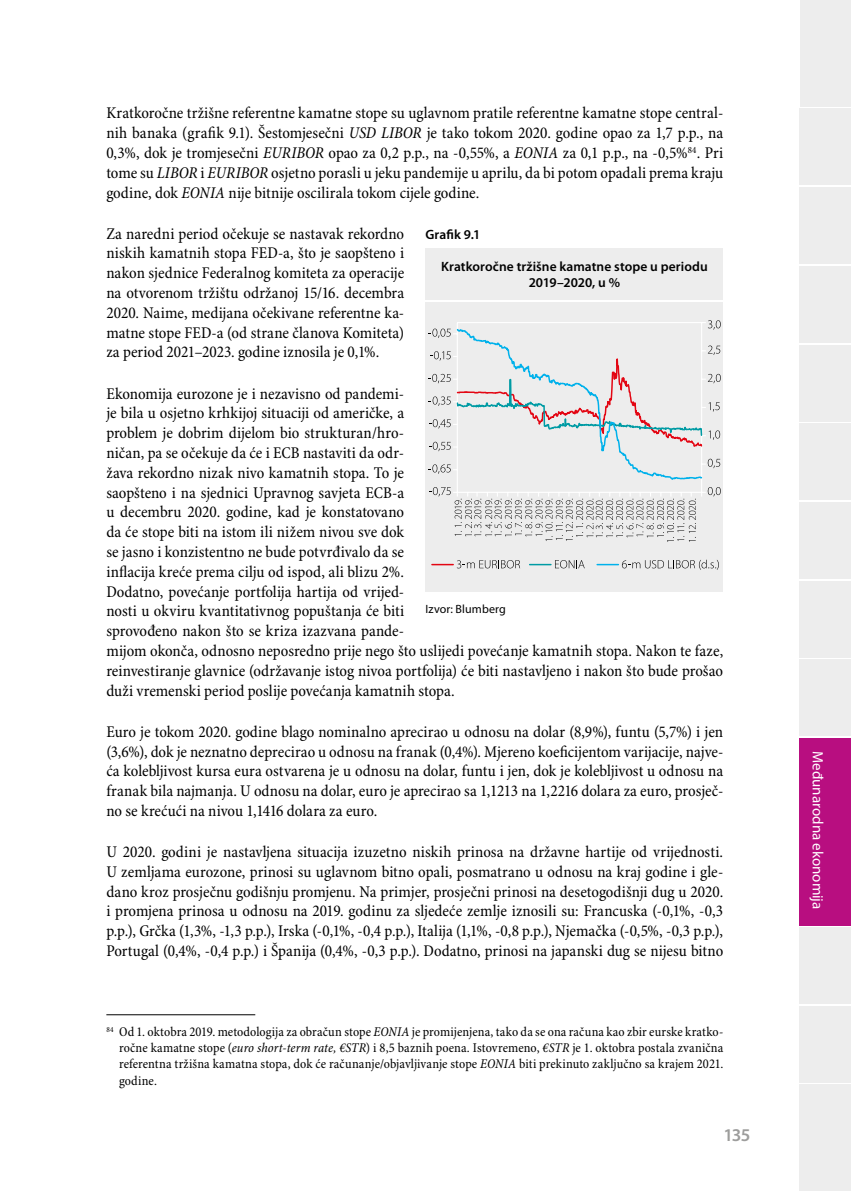
<style>
.page{position:relative;width:851px;height:1191px;background:#fff}
.page>*{position:absolute;margin:0;border:0;box-sizing:border-box;transform-origin:0 0}
.t1{font:600 18px "Myriad Pro";color:#9d9d9c}
.t2{font:condensed 16.5px/19.8px "Minion Pro";color:#000;text-align:justify}
.t3{font:15px "Myriad Pro";color:#fff}
.t4{font:condensed 13.5px/16.2px "Minion Pro";letter-spacing:.005em;color:#000;text-align:justify}
.t5{font:600 13.5px/16.2px "Myriad Pro";letter-spacing:.005em;color:#000;text-align:center}
.t6{font:12px "Myriad Pro";letter-spacing:.01em;color:#000}
.s1{font-style:italic}
</style>
<div class="page">
<div style="left:799px;top:0;width:51px;height:106px;background:#ededed"></div>
<div style="left:799px;top:1084px;width:51px;height:107px;background:#ededed"></div>
<div style="left:799px;top:927px;width:51px;height:76px;background:#ededed"></div>
<div style="left:799px;top:1006px;width:51px;height:76px;background:#ededed"></div>
<div style="left:799px;top:659px;width:51px;height:77px;background:#ededed"></div>
<div style="left:799px;top:581px;width:51px;height:76px;background:#ededed"></div>
<div style="left:799px;top:502px;width:51px;height:76px;background:#ededed"></div>
<div style="left:799px;top:423px;width:51px;height:77px;background:#ededed"></div>
<div style="left:799px;top:345px;width:51px;height:76px;background:#ededed"></div>
<div style="left:799px;top:266px;width:51px;height:76px;background:#ededed"></div>
<div style="left:799px;top:187px;width:51px;height:77px;background:#ededed"></div>
<div style="left:799px;top:108px;width:51px;height:77px;background:#ededed"></div>
<div style="left:799px;top:738px;width:51px;height:187px;background:#b80e80"></div>
<hr style="left:106px;top:1014px;width:149px;height:1px;background:#000">
<div style="left:425px;top:302px;width:298px;height:289px;background:#ededed"></div>
<div style="left:425px;top:248px;width:298px;height:52px;background:#ededed"></div>
<hr style="left:457px;top:492px;width:244px;height:1px;background:#fff">
<hr style="left:701px;top:322px;width:1px;height:170px;background:#fff">
<hr style="left:456px;top:322px;width:2px;height:170px;background:#fff">
<svg style="left:701px;top:487px;width:19px;height:9px"></svg>
<svg style="left:428px;top:320px;width:292px;height:161px"></svg>
<svg style="left:432px;top:560px;width:88px;height:8px"></svg>
<svg style="left:529px;top:560px;width:55px;height:8px"></svg>
<svg style="left:597px;top:560px;width:121px;height:10px"></svg>
<svg style="left:429px;top:487px;width:266px;height:55px"></svg>
<p class="t2" style="left:106px;top:104px;width:618px">Kratkoročne tržišne referentne kamatne stope su uglavnom pratile referentne kamatne stope central&shy;nih banaka (grafik 9.1). Šestomjesečni <span class="s1">USD LIBOR</span> je tako tokom 2020. godine opao za 1,7 p.p., na 0,3%, dok je tromjesečni <span class="s1">EURIBOR</span> opao za 0,2 p.p., na -0,55%, a <span class="s1">EONIA</span> za 0,1 p.p., na -0,5%<sup>84</sup>. Pri tome su <span class="s1">LIBOR</span> i <span class="s1">EURIBOR</span> osjetno porasli u jeku pandemije u aprilu, da bi potom opadali prema kraju godine, dok <span class="s1">EONIA</span> nije bitnije oscilirala tokom cijele godine.</p>
<p class="t2" style="left:106px;top:224px;width:299px">Za naredni period očekuje se nastavak rekordno niskih kamatnih stopa FED-a, što je saopšteno i nakon sjednice Federalnog komiteta za operacije na otvorenom tržištu održanoj 15/16. decembra 2020. Naime, medijana očekivane referentne ka&shy;matne stope FED-a (od strane članova Komiteta) za period 2021–2023. godine iznosila je 0,1%.</p>
<p class="t2" style="left:106px;top:384px;width:618px;text-align:left">Ekonomija eurozone je i nezavisno od pandemi-<br>je bila u osjetno krhkijoj situaciji od američke, a<br>problem je dobrim dijelom bio strukturan/hro-<br>ničan, pa se očekuje da će i ECB nastaviti da odr-<br>žava rekordno nizak nivo kamatnih stopa. To je<br>saopšteno i na sjednici Upravnog savjeta ECB-a<br>u decembru 2020. godine, kad je konstatovano<br>da će stope biti na istom ili nižem nivou sve dok<br>se jasno i konzistentno ne bude potvrđivalo da se<br>inflacija kreće prema cilju od ispod, ali blizu 2%.<br>Dodatno, povećanje portfolija hartija od vrijed-<br>nosti u okviru kvantitativnog popuštanja će biti<br>sprovođeno nakon što se kriza izazvana pande-<br>mijom okonča, odnosno neposredno prije nego što uslijedi povećanje kamatnih stopa. Nakon te faze, reinvestiranje glavnice (održavanje istog nivoa portfolija) će biti nastavljeno i nakon što bude prošao duži vremenski period poslije povećanja kamatnih stopa.</p>
<p class="t2" style="left:106px;top:722px;width:618px">Euro je tokom 2020. godine blago nominalno aprecirao u odnosu na dolar (8,9%), funtu (5,7%) i jen (3,6%), dok je neznatno deprecirao u odnosu na franak (0,4%). Mjereno koeficijentom varijacije, najve&shy;ća kolebljivost kursa eura ostvarena je u odnosu na dolar, funtu i jen, dok je kolebljivost u odnosu na franak bila najmanja. U odnosu na dolar, euro je aprecirao sa 1,1213 na 1,2216 dolara za euro, prosječ&shy;no se krećući na nivou 1,1416 dolara za euro.</p>
<p class="t2" style="left:106px;top:842px;width:618px">U 2020. godini je nastavljena situacija izuzetno niskih prinosa na državne hartije od vrijednosti.<br>U zemljama eurozone, prinosi su uglavnom bitno opali, posmatrano u odnosu na kraj godine i gle&shy;dano kroz prosječnu godišnju promjenu. Na primjer, prosječni prinosi na desetogodišnji dug u 2020. i promjena prinosa u odnosu na 2019. godinu za sljedeće zemlje iznosili su: Francuska (-0,1%, -0,3 p.p.), Grčka (1,3%, -1,3 p.p.), Irska (-0,1%, -0,4 p.p.), Italija (1,1%, -0,8 p.p.), Njemačka (-0,5%, -0,3 p.p.), Portugal (0,4%, -0,4 p.p.) i Španija (0,4%, -0,3 p.p.). Dodatno, prinosi na japanski dug se nijesu bitno</p>
<p class="t5" style="left:425px;top:226px;width:56px">Grafik 9.1</p>
<p class="t5" style="left:441px;top:258px;width:268px">Kratkoročne tržišne kamatne stope u periodu<br>2019–2020, u %</p>
<p class="t6" style="left:425px;top:601px;width:82px">Izvor: Blumberg</p>
<p class="t4" style="left:119px;top:1024px;width:605px;text-indent:-13px"><sup>84</sup> Od 1. oktobra 2019. metodologija za obračun stope <span class="s1">EONIA</span> je promijenjena, tako da se ona računa kao zbir eurske kratko&shy;ročne kamatne stope (<span class="s1">euro short-term rate, €STR</span>) i 8,5 baznih poena. Istovremeno, <span class="s1">€STR</span> je 1. oktobra postala zvanična referentna tržišna kamatna stopa, dok će računanje/objavljivanje stope <span class="s1">EONIA</span> biti prekinuto zaključno sa krajem 2021. godine.</p>
<p class="t1" style="left:723px;top:1123px;width:29px">135</p>
<p class="t3" style="left:826px;top:751px;width:160px;rotate:90deg">Međunarodna ekonomija</p>
</div>
